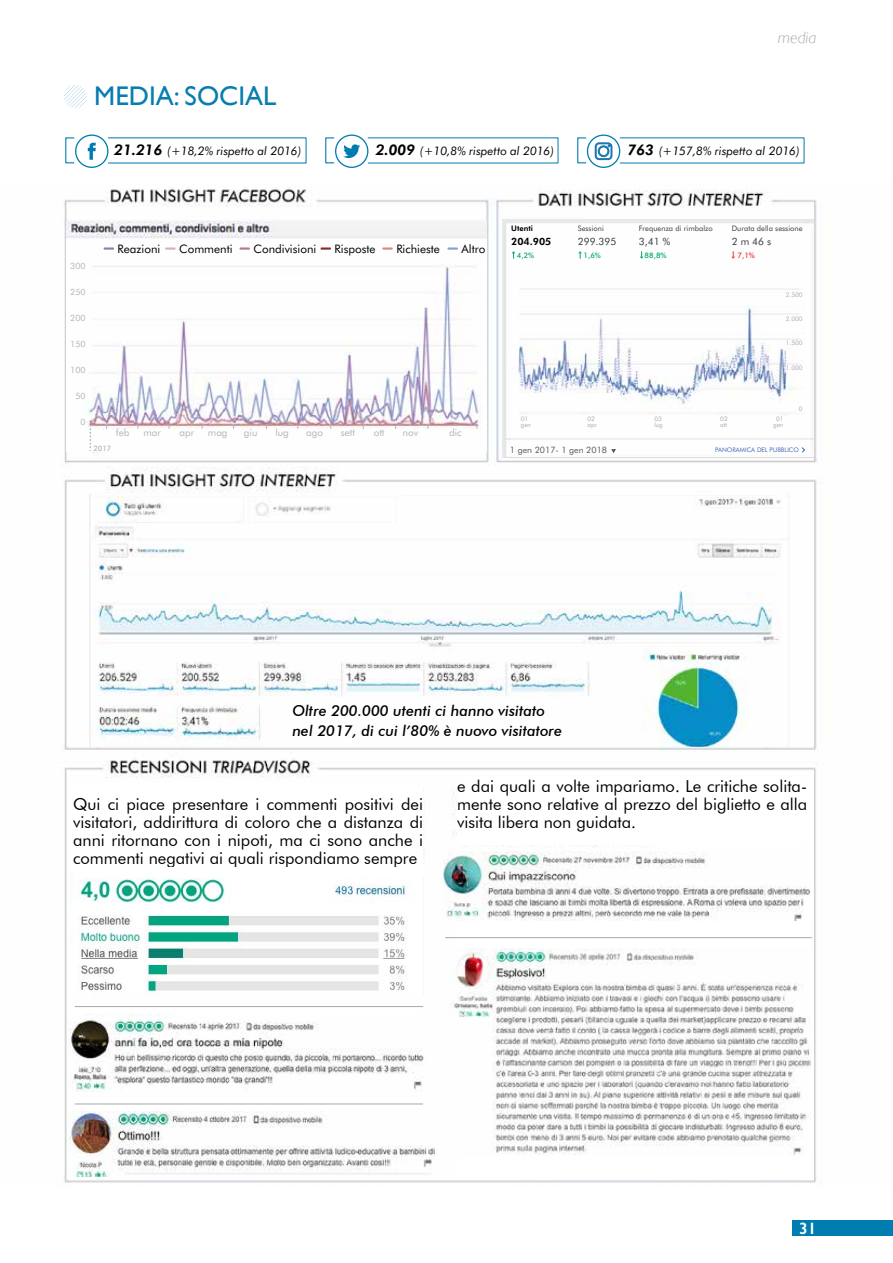
<style>
.page{position:relative;width:893px;height:1263px;background:#fff}
.page>*{position:absolute;margin:0;border:0;box-sizing:border-box;transform-origin:0 0}
.t1{font:27px "Gill Sans";color:#077db0}
.t2{font:16.5px/18px "Futura BT";color:#000;text-align:justify}
.t3{font:italic 300 16.5px "Gill Sans";letter-spacing:.005em;color:#a7a9ac}
.t4{font:600 16.5px "Gill Sans";color:#fff}
.t5{font:italic 500 15px/19.5px "Futura BT";color:#000}
.t6{font:italic 11.85px "Futura BT";color:#000}
.t7{font:11.7px "Futura BT";color:#000}
.t8{font:10.05px "Futura BT";color:#3b3c41}
.t9{font:800 10.05px "Futura BT";color:#000}
.t10{font:9.9px "Futura BT";color:#b2b5b8}
.t11{font:8.85px "Futura BT";color:#55585c}
.t12{font:8.7px "Futura BT";color:#b2b5b8}
.t13{font:7.5px "Futura BT";color:#3b3c41}
.t14{font:500 7.5px "Futura BT";color:#05a969}
.t15{font:800 7.5px "Futura BT";color:#000}
.t16{font:500 7.5px "Futura BT";color:#b2b5b8}
.t17{font:500 7.5px "Futura BT";color:#ee322b}
.t18{font:6.3px/6.3px "Futura BT";color:#a7abb0}
.t19{font:6.3px "Futura BT";color:#4169b3}
.s1{font-weight:800;font-size:14.7px}
</style>
<div class="page">
<div style="left:792px;top:1220px;width:101px;height:16px;background:#007db0"></div>
<svg style="left:64px;top:85px;width:23px;height:23px"></svg>
<svg style="left:75px;top:134px;width:33px;height:34px"></svg>
<div style="left:325px;top:137px;width:9px;height:26px;border:1px solid #007db0"></div>
<svg style="left:335px;top:134px;width:33px;height:34px"></svg>
<svg style="left:587px;top:134px;width:33px;height:34px"></svg>
<img style="left:64px;top:188px;width:753px;height:995px">
<img style="left:67px;top:221px;width:419px;height:231px">
<svg style="left:104px;top:247px;width:10px;height:3px"></svg>
<svg style="left:165px;top:247px;width:11px;height:3px"></svg>
<svg style="left:240px;top:247px;width:10px;height:3px"></svg>
<svg style="left:321px;top:247px;width:10px;height:3px"></svg>
<svg style="left:382px;top:247px;width:11px;height:3px"></svg>
<svg style="left:447px;top:247px;width:11px;height:3px"></svg>
<svg style="left:90px;top:426px;width:1px;height:25px"></svg>
<img style="left:502px;top:220px;width:311px;height:237px">
<svg style="left:512px;top:251px;width:3px;height:8px"></svg>
<svg style="left:579px;top:251px;width:2px;height:8px"></svg>
<svg style="left:640px;top:251px;width:3px;height:8px"></svg>
<svg style="left:732px;top:251px;width:3px;height:8px"></svg>
<svg style="left:611px;top:449px;width:5px;height:4px"></svg>
<svg style="left:801px;top:447px;width:4px;height:6px"></svg>
<div style="left:70px;top:786px;width:36px;height:81px;background:#fff"></div>
<div style="left:73px;top:782px;width:350px;height:91px;background:#fff"></div>
<div style="left:457px;top:779px;width:350px;height:65px;background:#fff"></div>
<img style="left:90px;top:494px;width:699px;height:253px">
<img style="left:444px;top:851px;width:366px;height:72px">
<div style="left:70px;top:1002px;width:353px;height:20px;background:#fff"></div>
<div style="left:457px;top:921px;width:353px;height:257px;background:#fff"></div>
<img style="left:68px;top:1014px;width:360px;height:78px">
<div style="left:73px;top:1096px;width:350px;height:20px;background:#fff"></div>
<img style="left:69px;top:1111px;width:368px;height:65px">
<img style="left:449px;top:948px;width:361px;height:208px">
<img style="left:73px;top:873px;width:350px;height:121px">
<hr style="left:75px;top:1006px;width:348px;height:1px;background:#a7a9ac">
<hr style="left:75px;top:1104px;width:348px;height:1px;background:#a7a9ac">
<hr style="left:445px;top:937px;width:367px;height:1px;background:#a7a9ac">
<p class="t3" style="left:778px;top:28px;width:40px">media</p>
<h1 class="t1" style="left:94px;top:80px;width:184px">MEDIA: SOCIAL</h1>
<p class="t6" style="left:114px;top:144px;width:189px"><span class="s1">21.216</span> (+18,2% rispetto al 2016)</p>
<p class="t6" style="left:376px;top:144px;width:180px"><span class="s1">2.009</span> (+10,8% rispetto al 2016)</p>
<p class="t6" style="left:628px;top:144px;width:174px"><span class="s1">763</span> (+157,8% rispetto al 2016)</p>
<p class="t12" style="left:70px;top:260px;width:17px">300</p>
<p class="t12" style="left:70px;top:286px;width:17px">250</p>
<p class="t12" style="left:70px;top:312px;width:17px">200</p>
<p class="t12" style="left:70px;top:338px;width:17px">150</p>
<p class="t12" style="left:70px;top:364px;width:17px">100</p>
<p class="t12" style="left:75px;top:391px;width:12px">50</p>
<p class="t12" style="left:81px;top:417px;width:7px">0</p>
<p class="t7" style="left:118px;top:241px;width:44px">Reazioni</p>
<p class="t7" style="left:179px;top:241px;width:55px">Commenti</p>
<p class="t7" style="left:254px;top:241px;width:64px">Condivisioni</p>
<p class="t7" style="left:335px;top:241px;width:42px">Risposte</p>
<p class="t7" style="left:396px;top:241px;width:45px">Richieste</p>
<p class="t7" style="left:461px;top:241px;width:25px">Altro</p>
<p class="t10" style="left:116px;top:426px;width:15px">feb</p>
<p class="t10" style="left:143px;top:426px;width:19px">mar</p>
<p class="t10" style="left:179px;top:426px;width:16px">apr</p>
<p class="t10" style="left:208px;top:426px;width:21px">mag</p>
<p class="t10" style="left:244px;top:426px;width:15px">giu</p>
<p class="t10" style="left:275px;top:426px;width:15px">lug</p>
<p class="t10" style="left:306px;top:426px;width:18px">ago</p>
<p class="t10" style="left:341px;top:426px;width:16px">sett</p>
<p class="t10" style="left:374px;top:426px;width:12px">ott</p>
<p class="t10" style="left:403px;top:426px;width:17px">nov</p>
<p class="t10" style="left:449px;top:426px;width:14px">dic</p>
<p class="t16" style="left:93px;top:444px;width:20px">2017</p>
<p class="t15" style="left:511px;top:224px;width:23px">Utenti</p>
<p class="t9" style="left:511px;top:235px;width:42px">204.905</p>
<p class="t14" style="left:517px;top:250px;width:19px">4,2%</p>
<p class="t13" style="left:578px;top:224px;width:28px">Sessioni</p>
<p class="t8" style="left:578px;top:235px;width:40px">299.395</p>
<p class="t14" style="left:583px;top:250px;width:19px">1,6%</p>
<p class="t13" style="left:639px;top:224px;width:75px">Frequenza di rimbalzo</p>
<p class="t8" style="left:639px;top:235px;width:33px">3,41 %</p>
<p class="t14" style="left:645px;top:250px;width:23px">88,8%</p>
<p class="t13" style="left:732px;top:224px;width:72px">Durata della sessione</p>
<p class="t8" style="left:732px;top:235px;width:41px">2 m 46 s</p>
<p class="t17" style="left:737px;top:250px;width:19px">7,1%</p>
<p class="t18" style="left:786px;top:291px;width:18px">2.500</p>
<p class="t18" style="left:786px;top:315px;width:18px">2.000</p>
<p class="t18" style="left:786px;top:339px;width:18px">1.500</p>
<p class="t18" style="left:786px;top:364px;width:18px">1.000</p>
<p class="t18" style="left:799px;top:405px;width:5px">0</p>
<p class="t18" style="left:521px;top:415px;width:12px">01 gen</p>
<p class="t18" style="left:587px;top:415px;width:11px">02 apr</p>
<p class="t18" style="left:654px;top:415px;width:10px">03 lug</p>
<p class="t18" style="left:720px;top:415px;width:9px">02 ott</p>
<p class="t18" style="left:773px;top:415px;width:12px;text-align:center">01 gen</p>
<p class="t11" style="left:510px;top:445px;width:99px">1 gen 2017- 1 gen 2018</p>
<p class="t19" style="left:715px;top:446px;width:85px">PANORAMICA DEL PUBBLICO</p>
<p class="t5" style="left:292px;top:701px;width:271px">Oltre 200.000 utenti ci hanno visitato nel 2017, di cui l’80% è nuovo visitatore</p>
<p class="t2" style="left:73px;top:795px;width:351px">Qui ci piace presentare i commenti positivi dei visitatori, addirittura di coloro che a distanza di anni ritornano con i nipoti, ma ci sono anche i commenti negativi ai quali rispondiamo sempre</p>
<p class="t2" style="left:457px;top:777px;width:351px">e dai quali a volte impariamo. Le critiche solita&shy;mente sono relative al prezzo del biglietto e alla visita libera non guidata.</p>
<p class="t4" style="left:799px;top:1219px;width:19px">31</p>
</div>
